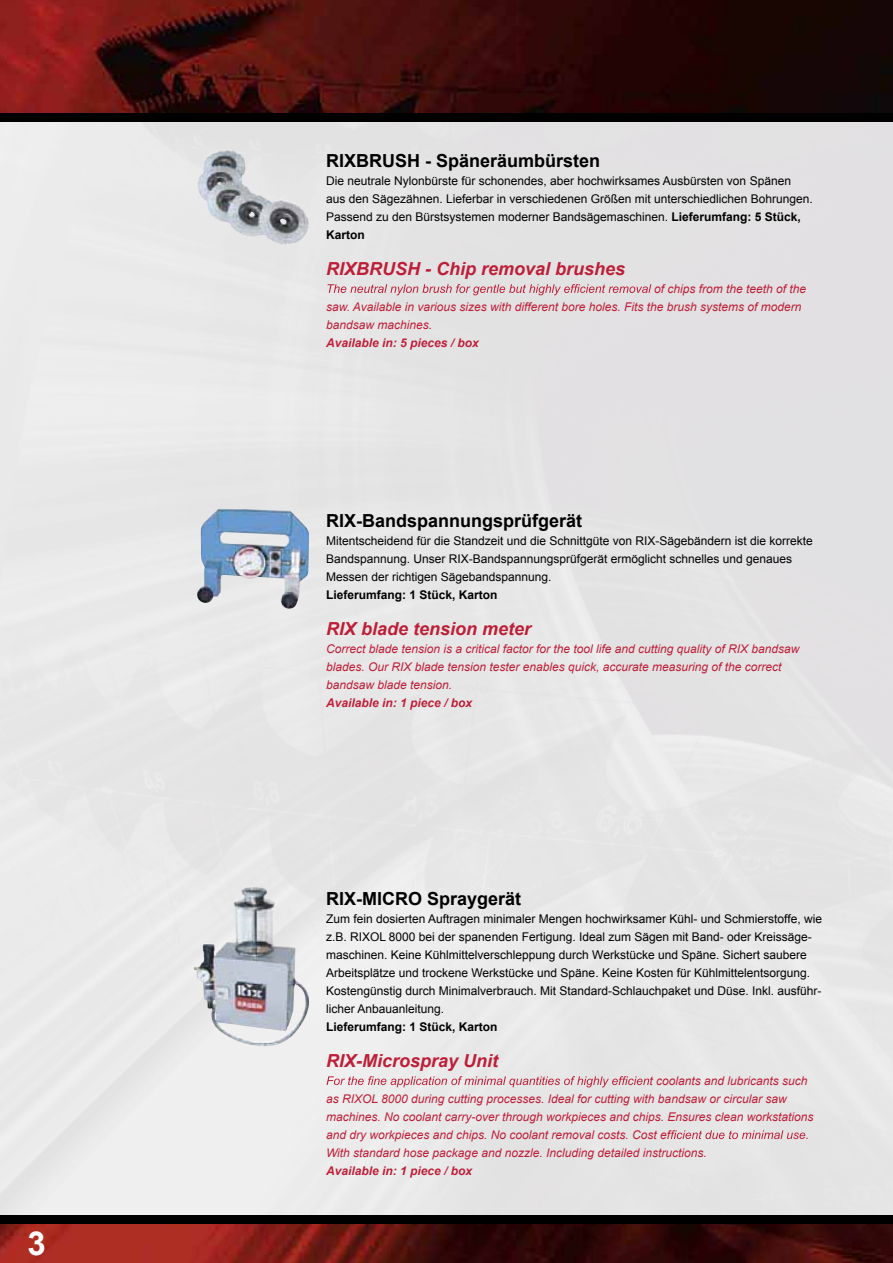
<style>
.page{position:relative;width:893px;height:1263px;background:#fff}
.page>*{position:absolute;margin:0;border:0;box-sizing:border-box;transform-origin:0 0}
.t1{font:700 33px "Arial";color:#fff}
.t2{font:700 18px "Arial";color:#000}
.t3{font:italic 700 18px "Arial";color:#bd1f38}
.t4{font:12px/18px "Arial";color:#000}
.t5{font:italic 12px/18px "Arial";color:#bd1f38}
.s1{font-weight:700}
</style>
<div class="page">
<img style="left:0;top:0;width:893px;height:1263px">
<img style="left:0;top:121px;width:893px;height:1094px">
<div style="left:0;top:113px;width:893px;height:8px;background:#000"></div>
<div style="left:0;top:1215px;width:893px;height:9px;background:#000"></div>
<img style="left:197px;top:508px;width:82px;height:95px">
<img style="left:203px;top:149px;width:23px;height:17px">
<img style="left:194px;top:887px;width:60px;height:132px">
<svg style="left:327px;top:284px;width:324px;height:11px;background:#dab6bd"></svg>
<svg style="left:327px;top:1076px;width:322px;height:11px;background:#dfbac0"></svg>
<svg style="left:671px;top:1130px;width:137px;height:9px"></svg>
<p class="t1" style="left:27px;top:1221px;width:20px">3</p>
<p class="t2" style="left:326px;top:148px;width:276px">RIXBRUSH - Späneräumbürsten</p>
<p class="t4" style="left:326px;top:172px;width:488px">Die neutrale Nylonbürste für schonendes, aber hochwirksames Ausbürsten von Spänen aus den Sägezähnen. Lieferbar in verschiedenen Größen mit unterschiedlichen Bohrungen.<br>Passend zu den Bürstsystemen moderner Bandsägemaschinen. <span class="s1">Lieferumfang: 5 Stück, Karton</span></p>
<p class="t3" style="left:326px;top:256px;width:301px">RIXBRUSH - Chip removal brushes</p>
<p class="t5" style="left:326px;top:280px;width:482px;text-indent:328px">of chips from the teeth of the saw. Available in various sizes with different bore holes. Fits the brush systems of modern bandsaw machines.<br><span class="s1">Available in: 5 pieces / box</span></p>
<p class="t2" style="left:326px;top:508px;width:258px">RIX-Bandspannungsprüfgerät</p>
<p class="t4" style="left:326px;top:532px;width:488px">Mitentscheidend für die Standzeit und die Schnittgüte von RIX-Sägebändern ist die korrekte Bandspannung. Unser RIX-Bandspannungsprüfgerät ermöglicht schnelles und genaues Messen der richtigen Sägebandspannung.<br><span class="s1">Lieferumfang: 1 Stück, Karton</span></p>
<p class="t3" style="left:326px;top:616px;width:207px">RIX blade tension meter</p>
<p class="t5" style="left:326px;top:640px;width:475px">Correct blade tension is a critical factor for the tool life and cutting quality of RIX bandsaw blades. Our RIX blade tension tester enables quick, accurate measuring of the correct bandsaw blade tension.<br><span class="s1">Available in: 1 piece / box</span></p>
<p class="t2" style="left:326px;top:886px;width:197px">RIX-MICRO Spraygerät</p>
<p class="t4" style="left:326px;top:910px;width:498px">Zum fein dosierten Auftragen minimaler Mengen hochwirksamer Kühl- und Schmierstoffe, wie z.B. RIXOL 8000 bei der spanenden Fertigung. Ideal zum Sägen mit Band- oder Kreissäge&shy;maschinen. Keine Kühlmittelverschleppung durch Werkstücke und Späne. Sichert saubere Arbeitsplätze und trockene Werkstücke und Späne. Keine Kosten für Kühlmittelentsorgung.<br>Kostengünstig durch Minimalverbrauch. Mit Standard-Schlauchpaket und Düse. Inkl. ausführ&shy;licher Anbauanleitung.<br><span class="s1">Lieferumfang: 1 Stück, Karton</span></p>
<p class="t3" style="left:326px;top:1048px;width:174px">RIX-Microspray Unit</p>
<p class="t5" style="left:326px;top:1072px;width:489px;text-indent:323px">t coolants and lubricants such as RIXOL 8000 during cutting processes. Ideal for cutting with bandsaw or circular saw machines. No coolant carry-over through workpieces and chips. Ensures clean workstations and dry workpieces and chips. No coolant removal costs. Cost ef<br>With standard hose package and nozzle. Including detailed instructions.<br><span class="s1">Available in: 1 piece / box</span></p>
</div>
